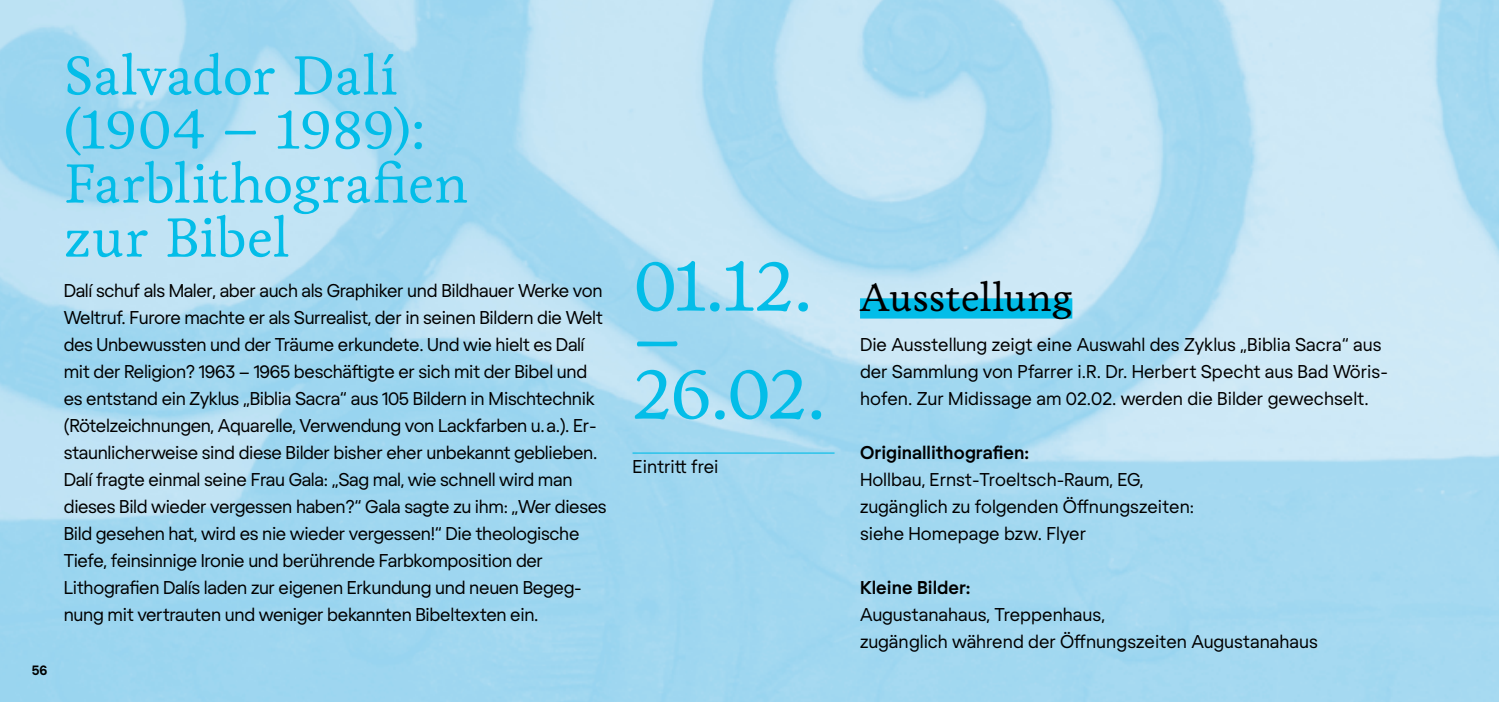
<style>
.page{position:relative;width:1499px;height:702px;background:#fff}
.page>*{position:absolute;margin:0;border:0;box-sizing:border-box;transform-origin:0 0}
.t1{font:73.12px/54px "Livory";letter-spacing:-.04em;color:#03bde8}
.t2{font:56.25px/54px "Livory";letter-spacing:-.005em;color:#03bde8}
.t3{font:40.5px "Livory";color:#000}
.t4{font:18px/27px "Regola Pro";letter-spacing:-.02em;color:#000}
.t5{font:18px/27px "Regola Pro";color:#000}
.t6{font:700 18px "Regola Pro";color:#000}
.t7{font:700 13.5px "Regola Pro";color:#000}
</style>
<div class="page">
<img style="left:0;top:0;width:1499px;height:702px">
<div style="left:860px;top:298px;width:212px;height:20px;background:#03bde8"></div>
<hr style="left:632px;top:452px;width:202px;height:1px;background:#03bde8">
<p class="t7" style="left:32px;top:661px;width:17px">56</p>
<h2 class="t2" style="left:64px;top:49px;width:406px">Salvador Dalí (1904 – 1989):<br>Farblithografien zur Bibel</h2>
<p class="t4" style="left:64px;top:276px;width:544px">Dalí schuf als Maler, aber auch als Graphiker und Bildhauer Werke von Weltruf. Furore machte er als Surrealist, der in seinen Bildern die Welt des Unbewussten und der Träume erkundete. Und wie hielt es Dalí mit der Religion? 1963 – 1965 beschäftigte er sich mit der Bibel und es entstand ein Zyklus „Biblia Sacra“ aus 105 Bildern in Mischtechnik (Rötelzeichnungen, Aquarelle, Verwendung von Lackfarben u.a.). Er&shy;staunlicherweise sind diese Bilder bisher eher unbekannt geblieben.<br>Dalí fragte einmal seine Frau Gala: „Sag mal, wie schnell wird man dieses Bild wieder vergessen haben?“ Gala sagte zu ihm: „Wer dieses Bild gesehen hat, wird es nie wieder vergessen!“ Die theologische Tiefe, feinsinnige Ironie und berührende Farbkomposition der Lithografien Dalís laden zur eigenen Erkundung und neuen Begeg&shy;nung mit vertrauten und weniger bekannten Bibeltexten ein.</p>
<h3 class="t3" style="left:860px;top:272px;width:214px">Ausstellung</h3>
<h1 class="t1" style="left:632px;top:259px;width:195px">01.12. –<br>26.02.</h1>
<p class="t5" style="left:632px;top:452px;width:88px">Eintritt frei</p>
<p class="t5" style="left:860px;top:330px;width:529px">Die Ausstellung zeigt eine Auswahl des Zyklus „Biblia Sacra“ aus der Sammlung von Pfarrer i.R. Dr. Herbert Specht aus Bad Wöris&shy;hofen. Zur Midissage am 02.02. werden die Bilder gewechselt.</p>
<p class="t6" style="left:860px;top:440px;width:171px">Originallithografien:</p>
<p class="t5" style="left:860px;top:465px;width:336px">Hollbau, Ernst-Troeltsch-Raum, EG, zugänglich zu folgenden Öffnungszeiten: siehe Homepage bzw. Flyer</p>
<p class="t6" style="left:860px;top:575px;width:112px">Kleine Bilder:</p>
<p class="t5" style="left:860px;top:600px;width:459px">Augustanahaus, Treppenhaus,<br>zugänglich während der Öffnungszeiten Augustanahaus</p>
</div>
